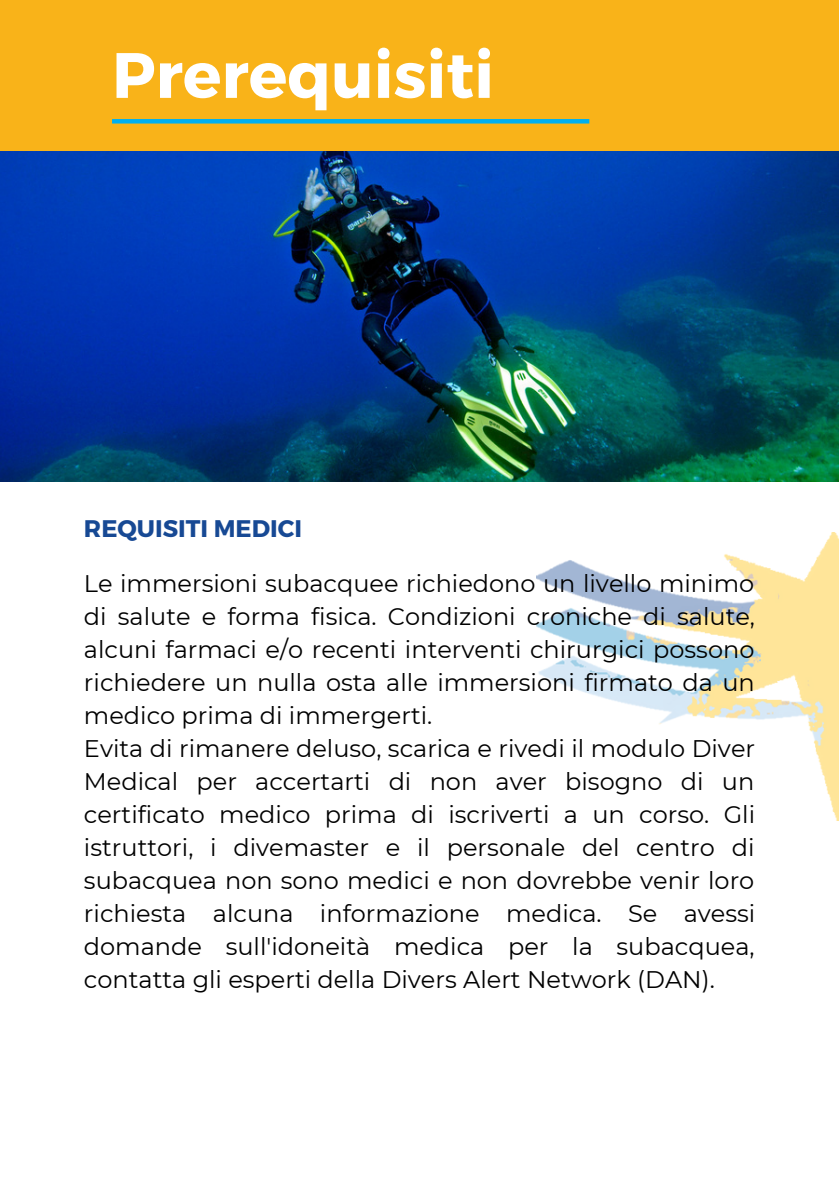
<style>
.page{position:relative;width:839px;height:1191px;background:#fff}
.page>*{position:absolute;margin:0;border:0;box-sizing:border-box;transform-origin:0 0}
.t1{font:700 64px "Montserrat";color:#fff}
.t2{font:24px/33px "Montserrat";color:#000;text-align:justify}
.t3{font:700 24px "Montserrat";color:#174994}
</style>
<div class="page">
<div style="left:0;top:0;width:838px;height:152px;background:#f9b319"></div>
<div style="left:112px;top:119px;width:477px;height:5px;background:#00b0f0"></div>
<img style="left:0;top:152px;width:838px;height:330px">
<img style="left:537px;top:533px;width:301px;height:288px">
<p class="t1" style="left:112px;top:34px;width:383px">Prerequisiti</p>
<p class="t3" style="left:84px;top:513px;width:220px">REQUISITI MEDICI</p>
<p class="t2" style="left:84px;top:567px;width:672px">Le immersioni subacquee richiedono un livello minimo di salute e forma fisica. Condizioni croniche di salute, alcuni farmaci e/o recenti interventi chirurgici possono richiedere un nulla osta alle immersioni firmato da un medico prima di immergerti.</p>
<p class="t2" style="left:84px;top:732px;width:673px">Evita di rimanere deluso, scarica e rivedi il modulo Diver Medical per accertarti di non aver bisogno di un certificato medico prima di iscriverti a un corso. Gli istruttori, i divemaster e il personale del centro di subacquea non sono medici e non dovrebbe venir loro richiesta alcuna informazione medica. Se avessi domande sull'idoneità medica per la subacquea, contatta gli esperti della Divers Alert Network (DAN).</p>
</div>
